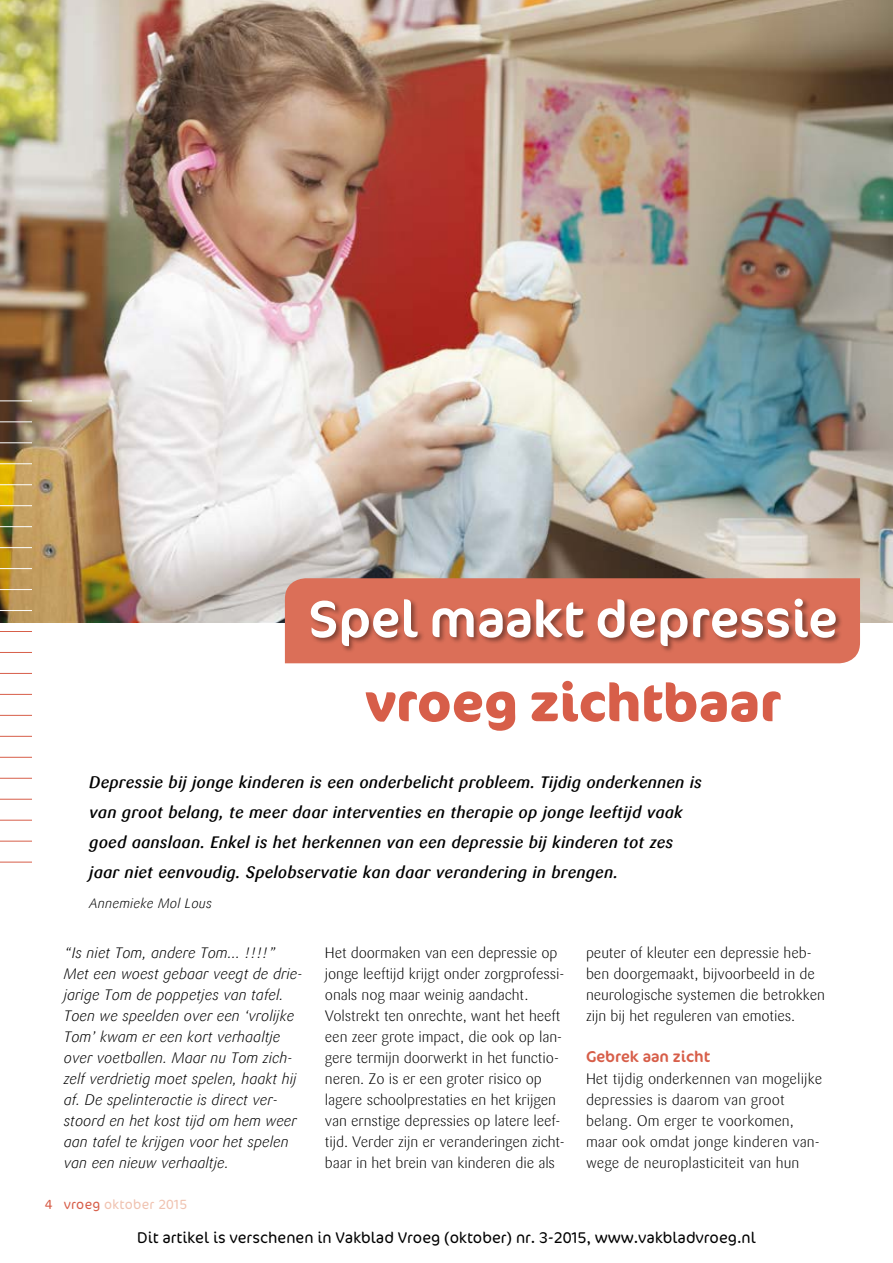
<style>
.page{position:relative;width:893px;height:1263px;background:#fff}
.page>*{position:absolute;margin:0;border:0;box-sizing:border-box;transform-origin:0 0}
.t1{font:52.5px "Cocon";color:#fff}
.t2{font:700 52.5px "Cocon";color:#d75e49}
.t3{font:italic 500 16.5px/30px "Sari";letter-spacing:.01em;color:#000}
.t4{font:300 15.75px "Cocon";color:#000}
.t5{font:15.75px "Cocon";color:#d75e49}
.t6{font:300 15px/21px "Sari";letter-spacing:-.01em;color:#000}
.t7{font:italic 300 15px/21px "Sari";color:#000}
.t8{font:300 13.5px "Cocon";letter-spacing:.02em;color:#f0c3b1}
.t9{font:italic 300 13.5px "Sari";letter-spacing:.01em;color:#000}
.s1{color:#d75e49}
</style>
<div class="page">
<img style="left:0;top:0;width:893px;height:622px">
<div style="left:285px;top:578px;width:575px;height:85px;background:#db6f58"></div>
<div style="left:309px;top:597px;width:533px;height:57px;background:#000;opacity:.4"></div>
<hr style="left:0;top:400px;width:32px;height:1px;background:#fff">
<hr style="left:0;top:421px;width:32px;height:1px;background:#fff">
<hr style="left:0;top:442px;width:32px;height:1px;background:#fff">
<hr style="left:0;top:463px;width:32px;height:1px;background:#fff">
<hr style="left:0;top:484px;width:32px;height:1px;background:#fff">
<hr style="left:0;top:505px;width:32px;height:1px;background:#fff">
<hr style="left:0;top:526px;width:32px;height:1px;background:#fff">
<hr style="left:0;top:547px;width:32px;height:1px;background:#fff">
<hr style="left:0;top:568px;width:32px;height:1px;background:#fff">
<hr style="left:0;top:589px;width:32px;height:1px;background:#fff">
<hr style="left:0;top:610px;width:32px;height:1px;background:#fff">
<hr style="left:0;top:631px;width:32px;height:1px;background:#d75e49">
<hr style="left:0;top:652px;width:32px;height:1px;background:#d75e49">
<hr style="left:0;top:673px;width:32px;height:1px;background:#d75e49">
<hr style="left:0;top:694px;width:32px;height:1px;background:#d75e49">
<hr style="left:0;top:715px;width:32px;height:1px;background:#d75e49">
<hr style="left:0;top:736px;width:32px;height:1px;background:#d75e49">
<hr style="left:0;top:757px;width:32px;height:1px;background:#d75e49">
<hr style="left:0;top:778px;width:32px;height:1px;background:#d75e49">
<hr style="left:0;top:799px;width:32px;height:1px;background:#d75e49">
<hr style="left:0;top:820px;width:32px;height:1px;background:#d75e49">
<hr style="left:0;top:841px;width:32px;height:1px;background:#d75e49">
<hr style="left:0;top:862px;width:32px;height:1px;background:#d75e49">
<h1 class="t1" style="left:308px;top:586px;width:531px">Spel maakt depressie</h1>
<h1 class="t2" style="left:365px;top:671px;width:417px">vroeg zichtbaar</h1>
<p class="t3" style="left:89px;top:767px;width:614px">Depressie bij jonge kinderen is een onderbelicht probleem. Tijdig onderkennen is van groot belang, te meer daar interventies en therapie op jonge leeftijd vaak goed aanslaan. Enkel is het herkennen van een depressie bij kinderen tot zes jaar niet eenvoudig. Spelobservatie kan daar verandering in brengen.</p>
<p class="t9" style="left:89px;top:895px;width:124px">Annemieke Mol Lous</p>
<p class="t7" style="left:64px;top:943px;width:240px">“Is niet Tom, andere Tom… !!!!” Met een woest gebaar veegt de drie&shy;jarige Tom de poppetjes van tafel.<br>Toen we speelden over een ‘vrolijke Tom’ kwam er een kort verhaaltje over voetballen. Maar nu Tom zich&shy;zelf verdrietig moet spelen, haakt hij af. De spelinteractie is direct ver&shy;stoord en het kost tijd om hem weer aan tafel te krijgen voor het spelen van een nieuw verhaaltje.</p>
<p class="t6" style="left:325px;top:943px;width:241px">Het doormaken van een depressie op jonge leeftijd krijgt onder zorgprofessi&shy;onals nog maar weinig aandacht.<br>Volstrekt ten onrechte, want het heeft een zeer grote impact, die ook op lan&shy;gere termijn doorwerkt in het functio&shy;neren. Zo is er een groter risico op lagere schoolprestaties en het krijgen van ernstige depressies op latere leef&shy;tijd. Verder zijn er veranderingen zicht&shy;baar in het brein van kinderen die als</p>
<p class="t6" style="left:586px;top:943px;width:240px">peuter of kleuter een depressie heb&shy;ben doorgemaakt, bijvoorbeeld in de neurologische systemen die betrokken zijn bij het reguleren van emoties.</p>
<p class="t5" style="left:586px;top:1046px;width:125px">Gebrek aan zicht</p>
<p class="t6" style="left:586px;top:1069px;width:238px">Het tijdig onderkennen van mogelijke depressies is daarom van groot belang. Om erger te voorkomen, maar ook omdat jonge kinderen van&shy;wege de neuroplasticiteit van hun</p>
<p class="t8" style="left:45px;top:1196px;width:144px"><span class="s1">4 vroeg</span> oktober 2015</p>
<p class="t4" style="left:137px;top:1228px;width:620px">Dit artikel is verschenen in Vakblad Vroeg (oktober) nr. 3-2015, www.vakbladvroeg.nl</p>
</div>
